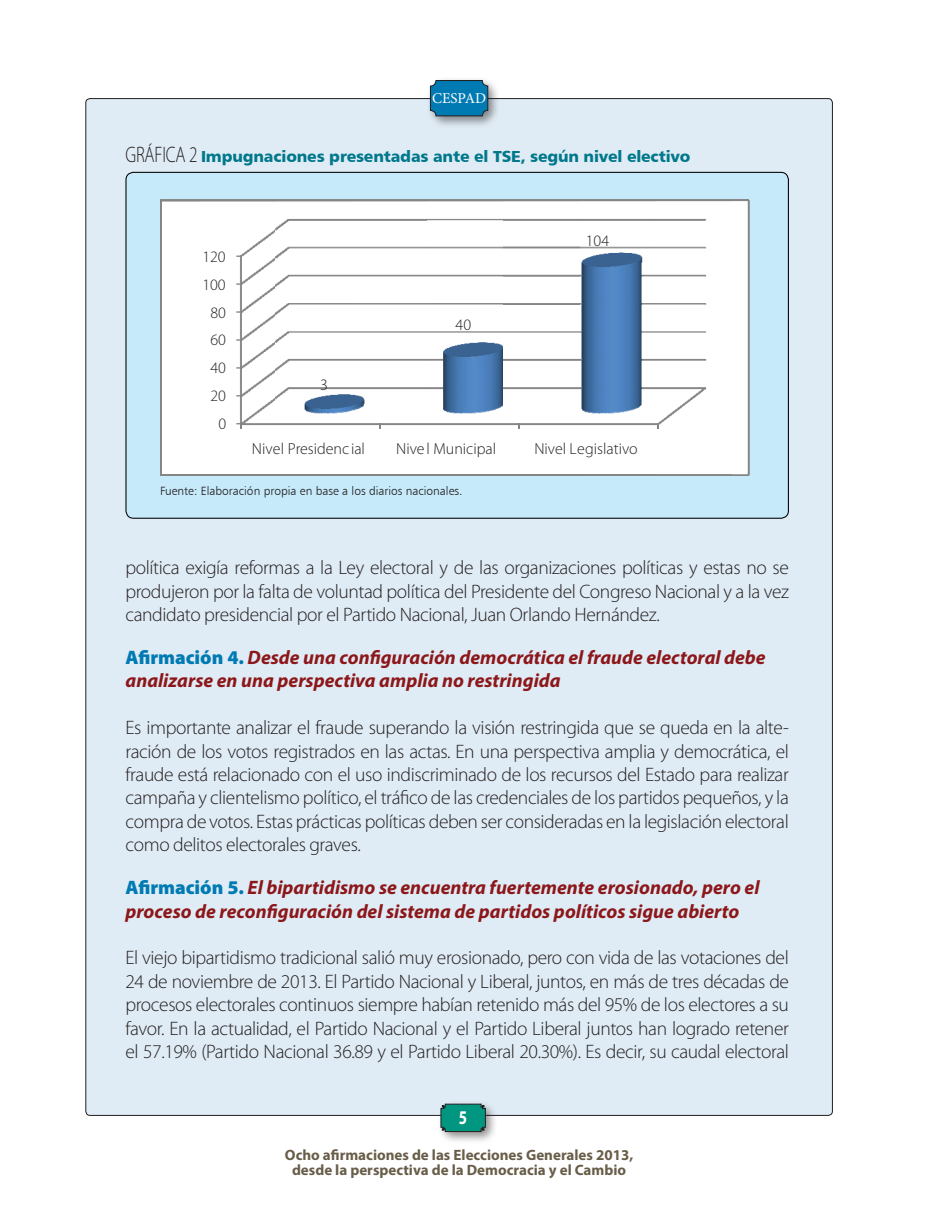
<style>
.page{position:relative;width:931px;height:1214px;background:#fff}
.page>*{position:absolute;margin:0;border:0;box-sizing:border-box;transform-origin:0 0}
.Texto{font:300 19.5px/23.4px "Myriad Pro";letter-spacing:-.02em;color:#231f20;text-align:justify}
.Texto-2{font:italic 700 19.5px/23.4px "Myriad Pro";color:#8c171a}
.t1{font:700 19.5px "Myriad Pro";color:#fff;scale:.77 1}
.t2{font:300 15.9px "Myriad Pro";color:#231f20}
.Texto-3{font:15.9px "Humanist 777 BT Black B";letter-spacing:-.01em;color:#00788b}
.t3{font:700 15px/15px "Myriad Pro";color:#685d49;text-align:center}
.t4{font:15px "Minion Pro";color:#fff}
.t5{font:12px "Humanist 777 BT Light B";color:#231f20}
.s1{font-family:"Myriad Pro";font-weight:300;font-size:22.5px;color:#231f20}
.s2{font-weight:900;font-style:normal;color:#007ab3}
</style>
<div class="page">
<div style="left:86px;top:99px;width:746px;height:1016px;background:#e0ecf5;border-radius:4px"></div>
<div style="left:437px;top:1099px;width:61px;height:45px;background:#231f20;opacity:.5"></div>
<svg style="left:440px;top:1103px;width:46px;height:29px"></svg>
<div style="left:426px;top:76px;width:74px;height:52px;background:#231f20;opacity:.5"></div>
<div style="left:430px;top:80px;width:58px;height:36px;background:#007ab3;border-radius:5px"></div>
<div style="left:430px;top:80px;width:58px;height:36px;border:1px solid #231f20;border-radius:5px"></div>
<div style="left:126px;top:172px;width:662px;height:346px;background:#c6eafa;border-radius:8px"></div>
<svg style="left:160px;top:200px;width:589px;height:275px;background:#e7ebf0"></svg>
<p class="t4" style="left:432px;top:88px;width:55px">CESPAD</p>
<p class="Texto-3" style="left:125px;top:146px;width:566px"><span class="s1">GRÁFICA 2</span> Impugnaciones presentadas ante el TSE, según nivel electivo</p>
<p class="t2" style="left:202px;top:248px;width:25px">120</p>
<p class="t2" style="left:202px;top:275px;width:25px">100</p>
<p class="t2" style="left:210px;top:303px;width:17px">80</p>
<p class="t2" style="left:210px;top:331px;width:17px">60</p>
<p class="t2" style="left:210px;top:359px;width:17px">40</p>
<p class="t2" style="left:210px;top:387px;width:17px">20</p>
<p class="t2" style="left:218px;top:415px;width:9px">0</p>
<p class="t2" style="left:320px;top:376px;width:9px">3</p>
<p class="t2" style="left:252px;top:440px;width:115px">Nivel Presidencial</p>
<p class="t2" style="left:456px;top:316px;width:17px">40</p>
<p class="t2" style="left:396px;top:440px;width:101px">Nivel Municipal</p>
<p class="t5" style="left:160px;top:483px;width:304px">Fuente: Elaboración propia en base a los diarios nacionales.</p>
<p class="t2" style="left:586px;top:232px;width:25px">104</p>
<p class="t2" style="left:534px;top:440px;width:105px">Nivel Legislativo</p>
<p class="Texto" style="left:125px;top:556px;width:665px">política exigía reformas a la Ley electoral y de las organizaciones políticas y estas no se produjeron por la falta de voluntad política del Presidente del Congreso Nacional y a la vez candidato presidencial por el Partido Nacional, Juan Orlando Hernández.</p>
<p class="Texto-2" style="left:125px;top:645px;width:642px"><span class="s2">Afirmación 4.</span> Desde una configuración democrática el fraude electoral debe analizarse en una perspectiva amplia no restringida</p>
<p class="Texto" style="left:125px;top:716px;width:665px">Es importante analizar el fraude superando la visión restringida que se queda en la alte&shy;ración de los votos registrados en las actas. En una perspectiva amplia y democrática, el fraude está relacionado con el uso indiscriminado de los recursos del Estado para realizar campaña y clientelismo político, el tráfico de las credenciales de los partidos pequeños, y la compra de votos. Estas prácticas políticas deben ser consideradas en la legislación electoral como delitos electorales graves.</p>
<p class="Texto-2" style="left:125px;top:875px;width:635px"><span class="s2">Afirmación 5.</span> El bipartidismo se encuentra fuertemente erosionado, pero el proceso de reconfiguración del sistema de partidos políticos sigue abierto</p>
<p class="Texto" style="left:125px;top:946px;width:665px">El viejo bipartidismo tradicional salió muy erosionado, pero con vida de las votaciones del 24 de noviembre de 2013. El Partido Nacional y Liberal, juntos, en más de tres décadas de procesos electorales continuos siempre habían retenido más del 95% de los electores a su favor. En la actualidad, el Partido Nacional y el Partido Liberal juntos han logrado retener el 57.19% (Partido Nacional 36.89 y el Partido Liberal 20.30%). Es decir, su caudal electoral</p>
<p class="t1" style="left:459px;top:1104px;width:12px">5</p>
<p class="t3" style="left:285px;top:1146px;width:350px">Ocho afirmaciones de las Elecciones Generales 2013, desde la perspectiva de la Democracia y el Cambio</p>
</div>
